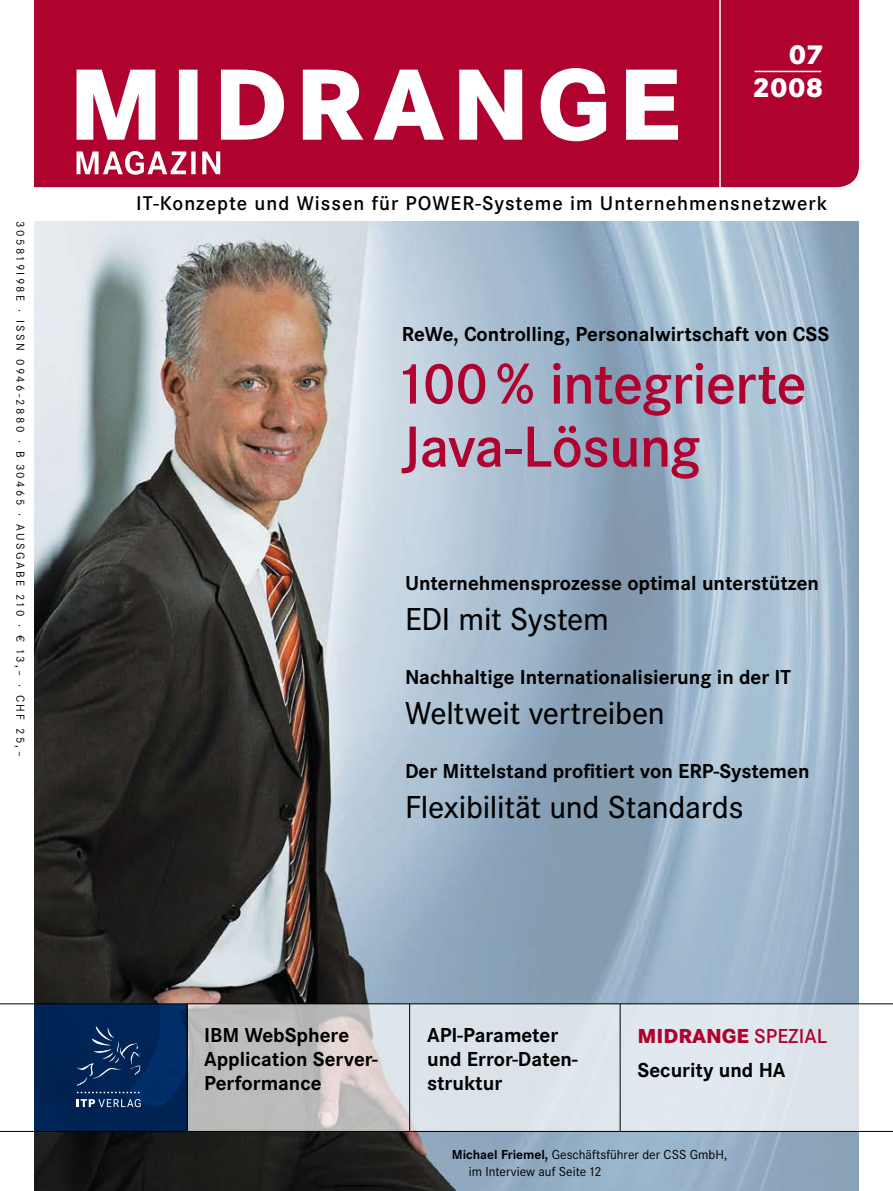
<style>
.page{position:relative;width:893px;height:1191px;background:#fff}
.page>*{position:absolute;margin:0;border:0;box-sizing:border-box;transform-origin:0 0}
.t1{font:600 60px/63px "Corporate S";letter-spacing:-.015em;color:#af022f}
.t2{font:500 33px "Corporate S";letter-spacing:-.01em;color:#000}
.t3{font:800 28.5px/33px "Corporate S";letter-spacing:.005em;color:#fff;text-align:right}
.t4{font:700 21px/24px "Corporate S";color:#000}
.t5{font:600 20.7px "Corporate S";letter-spacing:.05em;color:#000}
.t6{font:13.5px/17.2px "Corporate S";color:#000}
.t7{font:12px "Corporate S";letter-spacing:.2em;color:#000}
.s1{font-weight:800;color:#af022f}
.s2{font-weight:600;color:#af022f}
.s3{font-weight:700}
</style>
<div class="page">
<img style="left:34px;top:221px;width:825px;height:970px">
<svg style="left:188px;top:1004px;width:705px;height:127px;background:#d6dadf"></svg>
<div style="left:34px;top:1003px;width:153px;height:128px;background:linear-gradient(to right,#012251,#002a60)"></div>
<svg style="left:77px;top:1099px;width:64px;height:8px"></svg>
<svg style="left:77px;top:1026px;width:64px;height:67px;background:#123462"></svg>
<hr style="left:0;top:1131px;width:893px;height:1px;background:#000">
<hr style="left:0;top:1003px;width:893px;height:1px;background:#000">
<hr style="left:187px;top:1003px;width:1px;height:128px;background:#000">
<hr style="left:620px;top:1003px;width:1px;height:128px;background:#000">
<hr style="left:409px;top:1003px;width:1px;height:128px;background:#000">
<div style="left:34px;top:0;width:825px;height:187px;background:#af022f"></div>
<hr style="left:719px;top:0;width:2px;height:188px;background:#fff">
<svg style="left:77px;top:68px;width:601px;height:73px"></svg>
<svg style="left:77px;top:151px;width:143px;height:24px"></svg>
<hr style="left:754px;top:71px;width:67px;height:1px;background:#fff">
<p class="t7" style="left:27px;top:221px;width:537px;rotate:90deg">305819I98E · ISSN 0946-2880 · B 30465 · Ausgabe 210 · € 13,– · CHF 25,–</p>
<h3 class="t3" style="left:753px;top:39px;width:72px">07<br>2008</h3>
<p class="t5" style="left:136px;top:191px;width:693px">IT-Konzepte und Wissen für POWER-Systeme im Unternehmensnetzwerk</p>
<p class="t4" style="left:402px;top:322px;width:429px">ReWe, Controlling, Personalwirtschaft von CSS</p>
<h1 class="t1" style="left:393px;top:353px;width:415px">100% integrierte<br>Java-Lösung</h1>
<p class="t4" style="left:405px;top:571px;width:416px">Unternehmensprozesse optimal unterstützen</p>
<h2 class="t2" style="left:405px;top:600px;width:205px">EDI mit System</h2>
<p class="t4" style="left:405px;top:665px;width:388px">Nachhaltige Internationalisierung in der IT</p>
<h2 class="t2" style="left:405px;top:694px;width:261px">Weltweit vertreiben</h2>
<p class="t4" style="left:405px;top:759px;width:406px">Der Mittelstand profitiert von ERP-Systemen</p>
<h2 class="t2" style="left:405px;top:788px;width:340px">Flexibilität und Standards</h2>
<p class="t4" style="left:204px;top:1023px;width:175px">IBM WebSphere<br>Application Server-<br>Performance</p>
<p class="t4" style="left:427px;top:1023px;width:152px">API-Parameter und Error-Daten&shy;struktur</p>
<p class="t4" style="left:637px;top:1020px;width:191px;line-height:33.3px"><span class="s1">MIDRANGE</span> <span class="s2">SPEZIAL<br></span>Security und HA</p>
<p class="t6" style="left:469px;top:1145px;width:260px;text-indent:-17px"><span class="s3">Michael Friemel,</span> Geschäftsführer der CSS GmbH, im Interview auf Seite 12</p>
</div>
